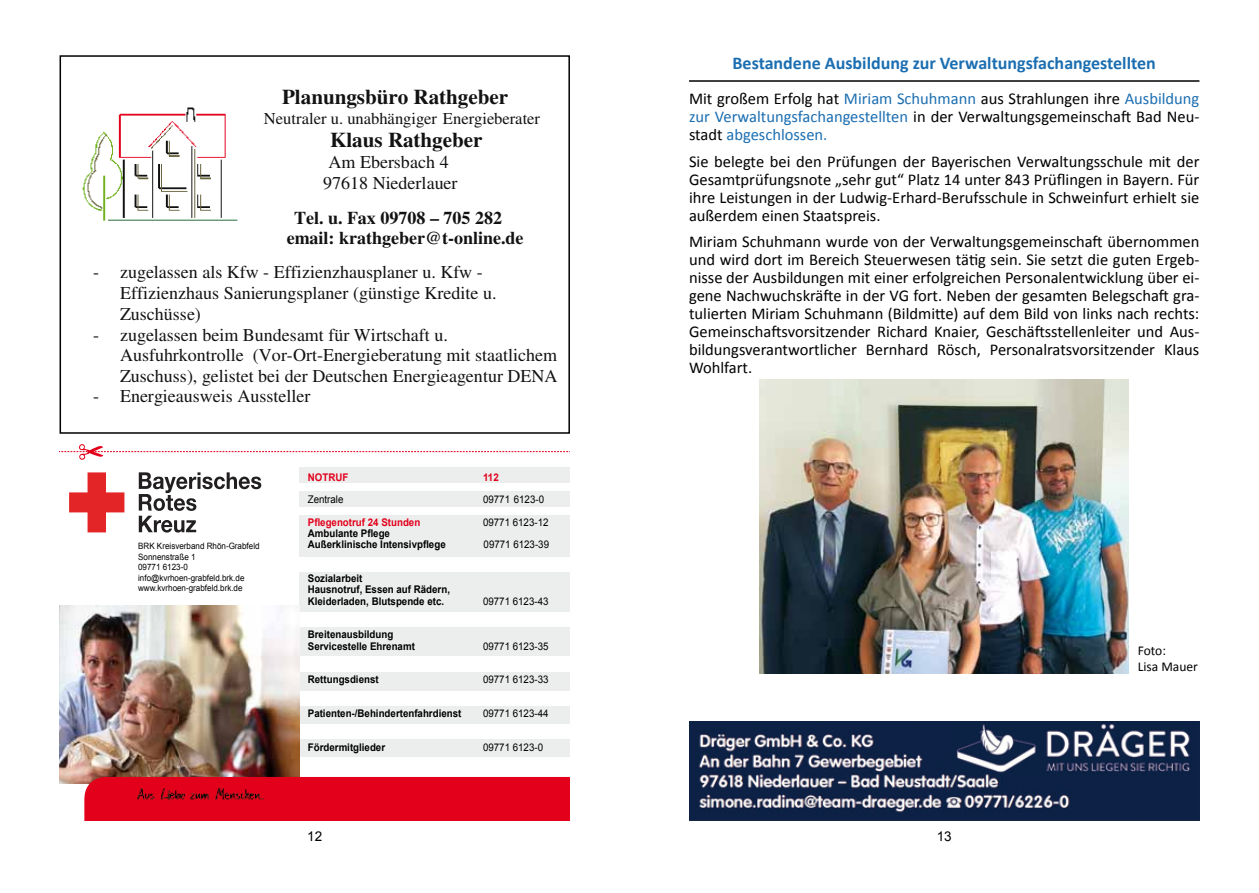
<style>
.page{position:relative;width:1259px;height:893px;background:#fff}
.page>*{position:absolute;margin:0;border:0;box-sizing:border-box;transform-origin:0 0}
.t1{font:700 21px "Times";color:#111211}
.t2{font:18px/20.7px "Times";color:#111211}
.t3{font:700 18px "Calibri";color:#1b6eb1}
.t4{font:700 18px/20.7px "Times";color:#111211}
.t5{font:16.5px/18px "Calibri";color:#000;text-align:justify}
.t6{font:16.5px "Times";color:#111211}
.t7{font:13.5px/16.2px "Calibri";color:#000}
.t8{font:13.5px "Arial";color:#000}
.t9{font:700 10.5px/11.2px "Arial";color:#000;scale:.92 1}
.t10{font:10.5px "Arial";color:#000;scale:.92 1}
.t11{font:700 10.5px "Arial";color:#e2001a;scale:.92 1}
.t12{font:8.7px/10.5px "Arial";color:#000;scale:.92 1}
.s1{color:#1b6eb1}
</style>
<div class="page">
<div style="left:299px;top:740px;width:271px;height:17px;background:#eceded"></div>
<div style="left:299px;top:706px;width:271px;height:18px;background:#eceded"></div>
<div style="left:299px;top:672px;width:271px;height:18px;background:#eceded"></div>
<div style="left:299px;top:627px;width:271px;height:29px;background:#eceded"></div>
<div style="left:299px;top:572px;width:271px;height:40px;background:#eceded"></div>
<div style="left:299px;top:515px;width:271px;height:42px;background:#eceded"></div>
<div style="left:299px;top:491px;width:271px;height:16px;background:#eceded"></div>
<div style="left:299px;top:467px;width:271px;height:16px;background:#eceded"></div>
<img style="left:60px;top:606px;width:239px;height:177px">
<div style="left:84px;top:777px;width:486px;height:44px;background:#e2001a"></div>
<svg style="left:69px;top:472px;width:55px;height:60px"></svg>
<svg style="left:139px;top:472px;width:122px;height:61px"></svg>
<svg style="left:60px;top:444px;width:510px;height:16px"></svg>
<img style="left:131px;top:786px;width:137px;height:19px">
<img style="left:82px;top:107px;width:156px;height:114px">
<div style="left:60px;top:55px;width:510px;height:379px;border:2px solid #000"></div>
<hr style="left:689px;top:80px;width:510px;height:2px;background:#000">
<img style="left:760px;top:379px;width:368px;height:295px">
<img style="left:689px;top:722px;width:510px;height:99px">
<p class="t1" style="left:282px;top:89px;width:227px">Planungsbüro Rathgeber</p>
<p class="t6" style="left:264px;top:112px;width:278px">Neutraler u. unabhängiger Energieberater</p>
<p class="t1" style="left:330px;top:132px;width:154px">Klaus Rathgeber</p>
<p class="t2" style="left:323px;top:153px;width:136px;text-align:center">Am Ebersbach 4<br>97618 Niederlauer</p>
<p class="t4" style="left:287px;top:209px;width:238px;text-indent:7px">Tel. u. Fax 09708 – 705 282 email: krathgeber@t-online.de</p>
<p class="t2" style="left:120px;top:264px;width:378px;text-indent:-27px">- zugelassen als Kfw - Effizienzhausplaner u. Kfw -<br>Effizienzhaus Sanierungsplaner (günstige Kredite u.<br>Zuschüsse)</p>
<p class="t2" style="left:120px;top:326px;width:439px;text-indent:-27px">- zugelassen beim Bundesamt für Wirtschaft u.<br>Ausfuhrkontrolle (Vor-Ort-Energieberatung mit staatlichem<br>Zuschuss), gelistet bei der Deutschen Energieagentur DENA</p>
<p class="t2" style="left:93px;top:388px;width:219px">- Energieausweis Aussteller</p>
<p class="t12" style="left:138px;top:541px;width:133px">BRK Kreisverband Rhön-Grabfeld<br>Sonnenstraße 1<br>09771 6123-0 info@kvrhoen-grabfeld.brk.de www.kvrhoen-grabfeld.brk.de</p>
<p class="t11" style="left:308px;top:470px;width:46px">NOTRUF</p>
<p class="t11" style="left:483px;top:470px;width:19px">112</p>
<p class="t10" style="left:308px;top:493px;width:40px">Zentrale</p>
<p class="t10" style="left:483px;top:493px;width:68px">09771 6123-0</p>
<p class="t11" style="left:308px;top:515px;width:124px">Pflegenotruf 24 Stunden</p>
<p class="t10" style="left:483px;top:515px;width:73px">09771 6123-12</p>
<p class="t9" style="left:308px;top:528px;width:151px">Ambulante Pflege<br>Außerklinische Intensivpflege</p>
<p class="t10" style="left:483px;top:538px;width:73px">09771 6123-39</p>
<p class="t9" style="left:308px;top:573px;width:156px">Sozialarbeit<br>Hausnotruf, Essen auf Rädern,<br>Kleiderladen, Blutspende etc.</p>
<p class="t10" style="left:483px;top:594px;width:73px">09771 6123-43</p>
<p class="t9" style="left:308px;top:629px;width:118px">Breitenausbildung<br>Servicestelle Ehrenamt</p>
<p class="t10" style="left:483px;top:639px;width:73px">09771 6123-35</p>
<p class="t9" style="left:308px;top:674px;width:78px">Rettungsdienst</p>
<p class="t10" style="left:483px;top:673px;width:73px">09771 6123-33</p>
<p class="t9" style="left:308px;top:708px;width:168px">Patienten-/Behindertenfahrdienst</p>
<p class="t10" style="left:483px;top:707px;width:73px">09771 6123-44</p>
<p class="t9" style="left:308px;top:742px;width:86px">Fördermitglieder</p>
<p class="t10" style="left:483px;top:740px;width:67px">09771 6123-0</p>
<p class="t3" style="left:732px;top:52px;width:425px">Bestandene Ausbildung zur Verwaltungsfachangestellten</p>
<p class="t5" style="left:689px;top:89px;width:512px">Mit großem Erfolg hat <span class="s1">Miriam Schuhmann</span> aus Strahlungen ihre <span class="s1">Ausbildung zur Verwaltungsfachangestellten</span> in der Verwaltungsgemeinschaft Bad Neu&shy;stadt <span class="s1">abgeschlossen.</span></p>
<p class="t5" style="left:689px;top:151px;width:512px">Sie belegte bei den Prüfungen der Bayerischen Verwaltungsschule mit der Gesamtprüfungsnote „sehr gut“ Platz 14 unter 843 Prüflingen in Bayern. Für ihre Leistungen in der Ludwig-Erhard-Berufsschule in Schweinfurt erhielt sie außerdem einen Staatspreis.</p>
<p class="t5" style="left:689px;top:232px;width:512px">Miriam Schuhmann wurde von der Verwaltungsgemeinschaft übernommen und wird dort im Bereich Steuerwesen tätig sein. Sie setzt die guten Ergeb&shy;nisse der Ausbildungen mit einer erfolgreichen Personalentwicklung über ei&shy;gene Nachwuchskräfte in der VG fort. Neben der gesamten Belegschaft gra&shy;tulierten Miriam Schuhmann (Bildmitte) auf dem Bild von links nach rechts:<br>Gemeinschaftsvorsitzender Richard Knaier, Geschäftsstellenleiter und Aus&shy;bildungsverantwortlicher Bernhard Rösch, Personalratsvorsitzender Klaus Wohlfart.</p>
<p class="t7" style="left:1137px;top:642px;width:62px">Foto:<br>Lisa Mauer</p>
<p class="t8" style="left:307px;top:828px;width:17px">12</p>
<p class="t8" style="left:936px;top:828px;width:17px">13</p>
</div>
